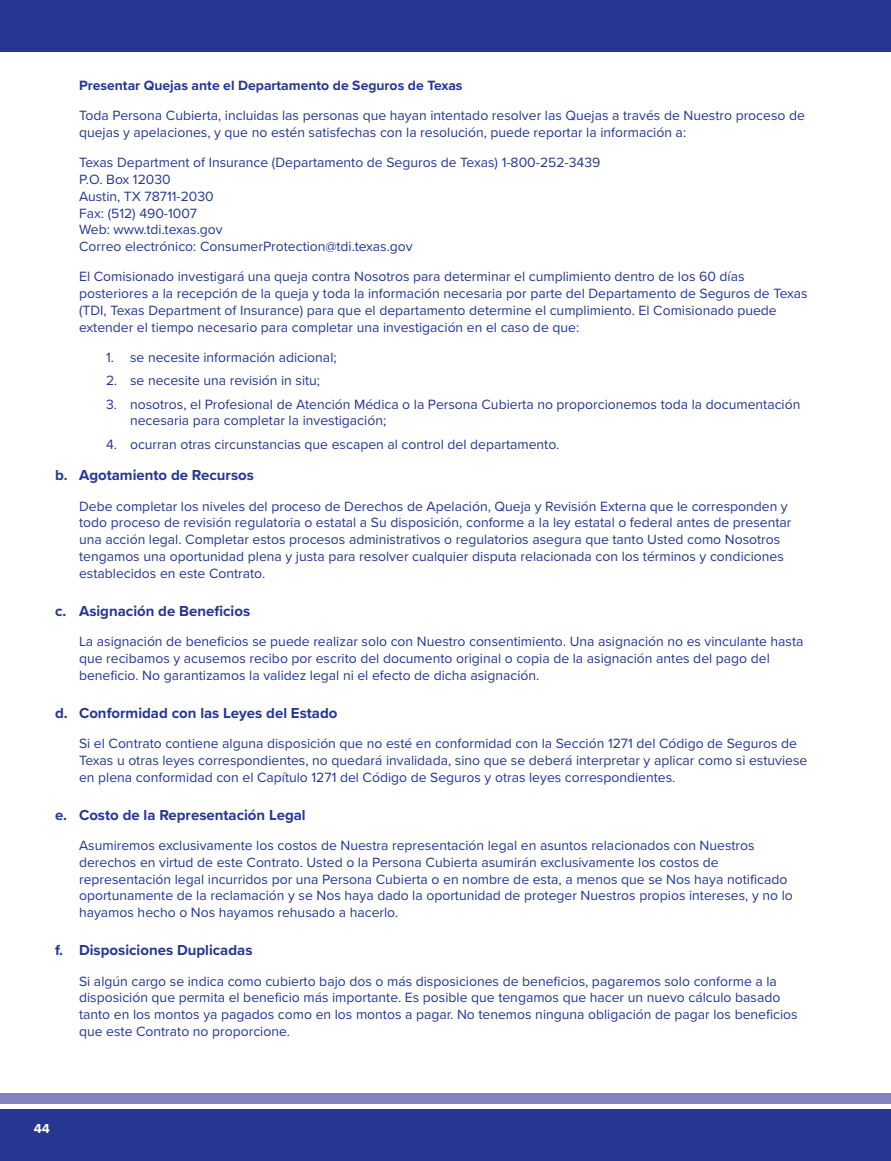
<style>
.page{position:relative;width:891px;height:1161px;background:#fff}
.page>*{position:absolute;margin:0;border:0;box-sizing:border-box;transform-origin:0 0}
.t1{font:700 15px "Proxima Nova";color:#263692}
.t2{font:13.95px/16.8px "Proxima Nova";color:#263692}
.t3{font:700 13.95px "Proxima Nova";color:#263692}
.t4{font:700 13.5px "Proxima Nova";color:#fff}
</style>
<div class="page">
<div style="left:0;top:1109px;width:891px;height:52px;background:#263692"></div>
<div style="left:0;top:0;width:891px;height:52px;background:#263692"></div>
<div style="left:0;top:1094px;width:891px;height:10px;background:#8482bd"></div>
<p class="t3" style="left:79px;top:75px;width:385px">Presentar Quejas ante el Departamento de Seguros de Texas</p>
<p class="t2" style="left:79px;top:107px;width:727px">Toda Persona Cubierta, incluidas las personas que hayan intentado resolver las Quejas a través de Nuestro proceso de quejas y apelaciones, y que no estén satisfechas con la resolución, puede reportar la información a:</p>
<p class="t2" style="left:79px;top:154px;width:523px">Texas Department of Insurance (Departamento de Seguros de Texas) 1-800-252-3439<br>P.O. Box 12030<br>Austin, TX 78711-2030<br>Fax: (512) 490-1007<br>Web: www.tdi.texas.gov<br>Correo electrónico: ConsumerProtection@tdi.texas.gov</p>
<p class="t2" style="left:79px;top:268px;width:730px">El Comisionado investigará una queja contra Nosotros para determinar el cumplimiento dentro de los 60 días posteriores a la recepción de la queja y toda la información necesaria por parte del Departamento de Seguros de Texas (TDI, Texas Department of Insurance) para que el departamento determine el cumplimiento. El Comisionado puede extender el tiempo necesario para completar una investigación en el caso de que:</p>
<p class="t2" style="left:106px;top:348px;width:232px">1. se necesite información adicional;</p>
<p class="t2" style="left:106px;top:372px;width:216px">2. se necesite una revisión in situ;</p>
<p class="t2" style="left:130px;top:395px;width:672px;text-indent:-24px">3. nosotros, el Profesional de Atención Médica o la Persona Cubierta no proporcionemos toda la documentación necesaria para completar la investigación;</p>
<p class="t2" style="left:106px;top:435px;width:455px">4. ocurran otras circunstancias que escapen al control del departamento.</p>
<p class="t1" style="left:55px;top:464px;width:200px">b. Agotamiento de Recursos</p>
<p class="t2" style="left:79px;top:497px;width:714px">Debe completar los niveles del proceso de Derechos de Apelación, Queja y Revisión Externa que le corresponden y todo proceso de revisión regulatoria o estatal a Su disposición, conforme a la ley estatal o federal antes de presentar una acción legal. Completar estos procesos administrativos o regulatorios asegura que tanto Usted como Nosotros tengamos una oportunidad plena y justa para resolver cualquier disputa relacionada con los términos y condiciones establecidos en este Contrato.</p>
<p class="t1" style="left:55px;top:600px;width:197px">c. Asignación de Beneficios</p>
<p class="t2" style="left:79px;top:632px;width:726px">La asignación de beneficios se puede realizar solo con Nuestro consentimiento. Una asignación no es vinculante hasta que recibamos y acusemos recibo por escrito del documento original o copia de la asignación antes del pago del beneficio. No garantizamos la validez legal ni el efecto de dicha asignación.</p>
<p class="t1" style="left:55px;top:702px;width:284px">d. Conformidad con las Leyes del Estado</p>
<p class="t2" style="left:79px;top:734px;width:730px">Si el Contrato contiene alguna disposición que no esté en conformidad con la Sección 1271 del Código de Seguros de<br>Texas u otras leyes correspondientes, no quedará invalidada, sino que se deberá interpretar y aplicar como si estuviese en plena conformidad con el Capítulo 1271 del Código de Seguros y otras leyes correspondientes.</p>
<p class="t1" style="left:55px;top:804px;width:252px">e. Costo de la Representación Legal</p>
<p class="t2" style="left:79px;top:836px;width:715px">Asumiremos exclusivamente los costos de Nuestra representación legal en asuntos relacionados con Nuestros derechos en virtud de este Contrato. Usted o la Persona Cubierta asumirán exclusivamente los costos de representación legal incurridos por una Persona Cubierta o en nombre de esta, a menos que se Nos haya notificado oportunamente de la reclamación y se Nos haya dado la oportunidad de proteger Nuestros propios intereses, y no lo hayamos hecho o Nos hayamos rehusado a hacerlo.</p>
<p class="t1" style="left:55px;top:939px;width:199px">f. Disposiciones Duplicadas</p>
<p class="t2" style="left:79px;top:972px;width:720px">Si algún cargo se indica como cubierto bajo dos o más disposiciones de beneficios, pagaremos solo conforme a la disposición que permita el beneficio más importante. Es posible que tengamos que hacer un nuevo cálculo basado tanto en los montos ya pagados como en los montos a pagar. No tenemos ninguna obligación de pagar los beneficios que este Contrato no proporcione.</p>
<p class="t4" style="left:34px;top:1119px;width:18px">44</p>
</div>
